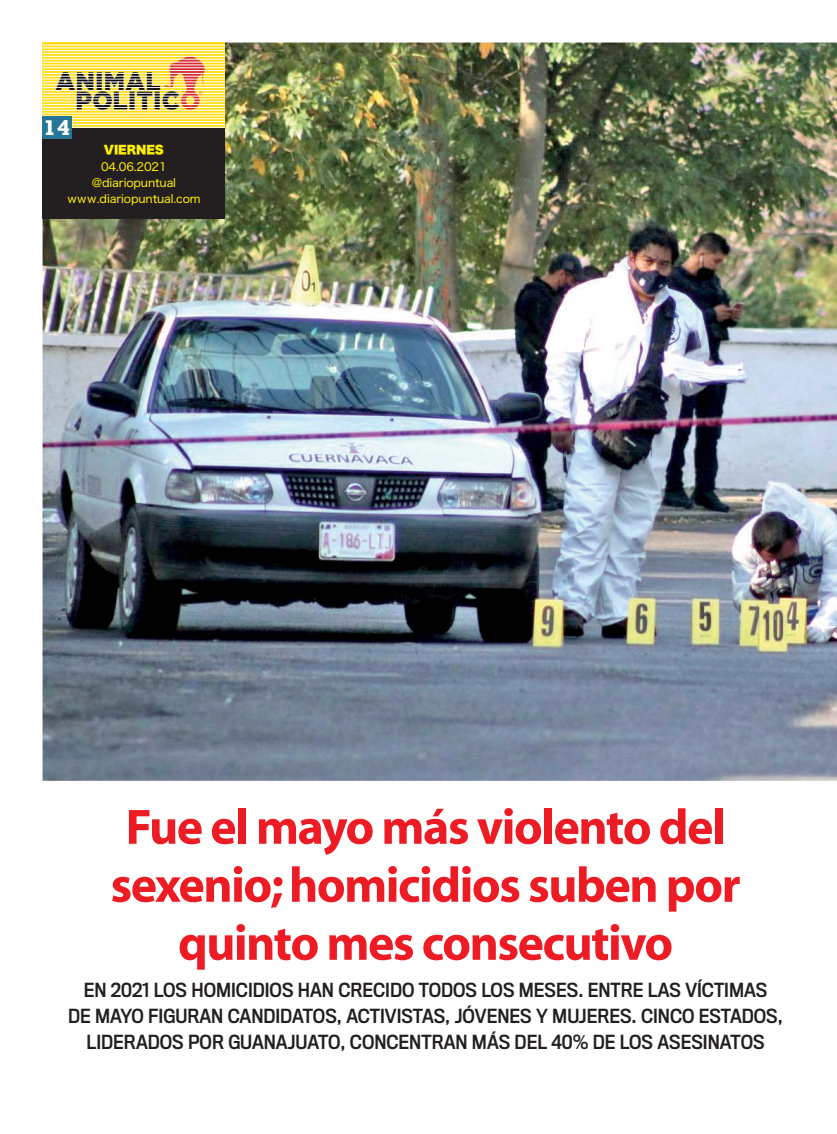
<style>
.page{position:relative;width:837px;height:1134px;background:#fff}
.page>*{position:absolute;margin:0;border:0;box-sizing:border-box;transform-origin:0 0}
.t1{font:700 50px/58px "Myriad";letter-spacing:-.03em;color:#ed1c24;text-align:center}
.t2{font:700 20px "Rockwell";color:#fff}
.t3{font:18px/26px "Titling Gothic FB Narrow Standard";color:#231f20;text-align:center}
.t4{font:11.3px/16.4px "Hiragino Sans W4 90 msp RKSJ H";letter-spacing:-.01em;color:#fff200;text-align:center}
.t5{font:11.3px "Hiragino Sans W9 90 msp RKSJ H";letter-spacing:-.01em;color:#fff200}
</style>
<div class="page">
<img style="left:43px;top:43px;width:793px;height:738px">
<svg style="left:43px;top:43px;width:182px;height:84px;background:#ffe03a"></svg>
<div style="left:43px;top:128px;width:182px;height:90px;background:#231f20"></div>
<img style="left:51px;top:55px;width:160px;height:58px">
<hr style="left:42px;top:90px;width:183px;height:1px;background:#fff">
<hr style="left:42px;top:93px;width:183px;height:1px;background:#fff">
<hr style="left:42px;top:96px;width:183px;height:1px;background:#fff">
<hr style="left:42px;top:98px;width:183px;height:1px;background:#fff">
<hr style="left:42px;top:101px;width:183px;height:1px;background:#fff">
<hr style="left:42px;top:104px;width:183px;height:1px;background:#fff">
<hr style="left:42px;top:107px;width:183px;height:1px;background:#fff">
<hr style="left:42px;top:110px;width:183px;height:1px;background:#fff">
<hr style="left:42px;top:113px;width:183px;height:1px;background:#fff">
<hr style="left:42px;top:115px;width:183px;height:1px;background:#fff">
<hr style="left:42px;top:118px;width:183px;height:1px;background:#fff">
<hr style="left:42px;top:121px;width:183px;height:1px;background:#fff">
<hr style="left:42px;top:124px;width:183px;height:1px;background:#fff">
<hr style="left:42px;top:127px;width:183px;height:1px;background:#fff">
<hr style="left:42px;top:45px;width:183px;height:1px;background:#fff">
<hr style="left:42px;top:47px;width:183px;height:1px;background:#fff">
<hr style="left:42px;top:50px;width:183px;height:1px;background:#fff">
<hr style="left:42px;top:53px;width:183px;height:1px;background:#fff">
<hr style="left:42px;top:56px;width:183px;height:1px;background:#fff">
<hr style="left:42px;top:59px;width:183px;height:1px;background:#fff">
<hr style="left:42px;top:62px;width:183px;height:1px;background:#fff">
<hr style="left:42px;top:64px;width:183px;height:1px;background:#fff">
<hr style="left:42px;top:67px;width:183px;height:1px;background:#fff">
<hr style="left:42px;top:70px;width:183px;height:1px;background:#fff">
<hr style="left:42px;top:73px;width:183px;height:1px;background:#fff">
<hr style="left:42px;top:76px;width:183px;height:1px;background:#fff">
<hr style="left:42px;top:79px;width:183px;height:1px;background:#fff">
<hr style="left:42px;top:81px;width:183px;height:1px;background:#fff">
<hr style="left:42px;top:84px;width:183px;height:1px;background:#fff">
<hr style="left:42px;top:87px;width:183px;height:1px;background:#fff">
<div style="left:43px;top:116px;width:29px;height:23px;background:#277598"></div>
<p class="t2" style="left:44px;top:121px;width:28px">14</p>
<p class="t5" style="left:104px;top:146px;width:61px">VIERNES</p>
<p class="t4" style="left:67px;top:160px;width:135px">04.06.2021 @diariopuntual www.diariopuntual.com</p>
<h1 class="t1" style="left:110px;top:802px;width:631px">Fue el mayo más violento del sexenio; homicidios suben por quinto mes consecutivo</h1>
<p class="t3" style="left:68px;top:979px;width:716px">EN 2021 LOS HOMICIDIOS HAN CRECIDO TODOS LOS MESES. ENTRE LAS VÍCTIMAS<br>DE MAYO FIGURAN CANDIDATOS, ACTIVISTAS, JÓVENES Y MUJERES. CINCO ESTADOS,<br>LIDERADOS POR GUANAJUATO, CONCENTRAN MÁS DEL 40% DE LOS ASESINATOS</p>
</div>
